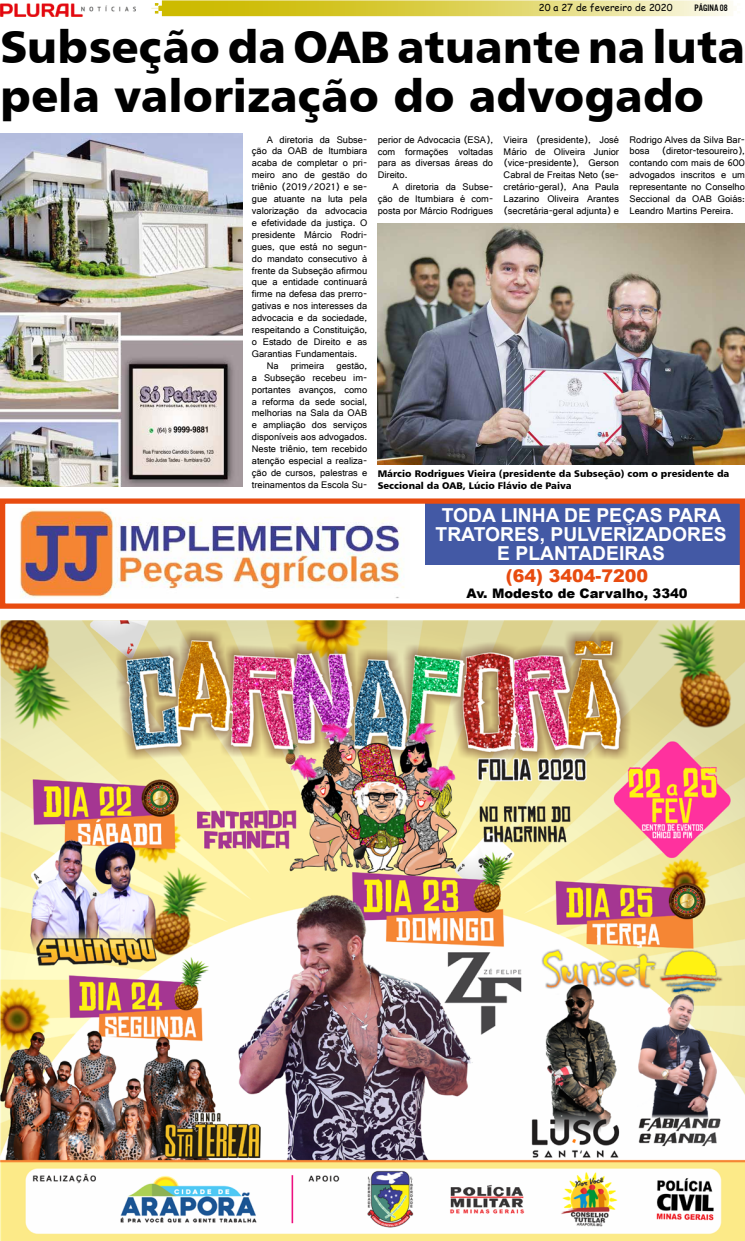
<style>
.page{position:relative;width:745px;height:1241px;background:#fff}
.page>*{position:absolute;margin:0;border:0;box-sizing:border-box;transform-origin:0 0}
.t1{font:45.5px/49.9px "Humanist 777 BT Black B";color:#000}
.t2{font:700 19.25px/19.2px "Arial";color:#fff;text-align:center}
.t3{font:900 17.5px "Arial";color:#e84b0f}
.t4{font:900 13.12px "Arial";color:#000}
.t5{font:10.06px/11.9px "Gautami";color:#000;text-align:justify}
.t6{font:9.62px/11.5px "Humanist 777 BT Black B";color:#000}
.t7{font:9.62px "Comic Sans MS";color:#000}
.t8{font:9.62px "U.S.101";color:#000}
</style>
<div class="page">
<img style="left:1px;top:3px;width:135px;height:14px">
<svg style="left:151px;top:0;width:582px;height:16px;background:#dfd462"></svg>
<img style="left:1px;top:620px;width:743px;height:620px">
<div style="left:425px;top:503px;width:314px;height:62px;background:#4359a5"></div>
<div style="left:0;top:498px;width:744px;height:110px;border:5px solid #e84b0f"></div>
<img style="left:20px;top:508px;width:384px;height:90px">
<img style="left:1px;top:133px;width:241px;height:354px">
<img style="left:377px;top:223px;width:367px;height:242px">
<p class="t7" style="left:538px;top:1px;width:135px">20 a 27 de fevereiro de 2020</p>
<p class="t8" style="left:694px;top:2px;width:35px">PÁGINa 08</p>
<h1 class="t1" style="left:0;top:20px;width:746px">Subseção da OAB atuante na luta pela valorização do advogado</h1>
<p class="t5" style="left:266px;top:133px;width:102px">A diretoria da Subse-</p>
<p class="t5" style="left:252px;top:145px;width:117px">ção da OAB de Itumbiara</p>
<p class="t5" style="left:252px;top:157px;width:117px">acaba de completar o pri-</p>
<p class="t5" style="left:252px;top:169px;width:117px">meiro ano de gestão do</p>
<p class="t5" style="left:252px;top:181px;width:117px">triênio (2019/2021) e se-</p>
<p class="t5" style="left:252px;top:193px;width:117px">gue atuante na luta pela</p>
<p class="t5" style="left:252px;top:204px;width:117px">valorização da advocacia</p>
<p class="t5" style="left:252px;top:216px;width:117px">e efetividade da justiça. O</p>
<p class="t5" style="left:252px;top:228px;width:117px">presidente Márcio Rodri-</p>
<p class="t5" style="left:252px;top:240px;width:117px">gues, que está no segun-</p>
<p class="t5" style="left:252px;top:252px;width:117px">do mandato consecutivo à</p>
<p class="t5" style="left:252px;top:264px;width:117px">frente da Subseção afirmou</p>
<p class="t5" style="left:252px;top:276px;width:117px">que a entidade continuará</p>
<p class="t5" style="left:252px;top:288px;width:117px">firme na defesa das prerro-</p>
<p class="t5" style="left:252px;top:300px;width:117px">gativas e nos interesses da</p>
<p class="t5" style="left:252px;top:312px;width:117px">advocacia e da sociedade,</p>
<p class="t5" style="left:252px;top:323px;width:117px">respeitando a Constituição,</p>
<p class="t5" style="left:252px;top:335px;width:117px">o Estado de Direito e as</p>
<p class="t5" style="left:252px;top:347px;width:107px">Garantias Fundamentais.</p>
<p class="t5" style="left:266px;top:359px;width:102px">Na primeira gestão,</p>
<p class="t5" style="left:252px;top:371px;width:117px">a Subseção recebeu im-</p>
<p class="t5" style="left:252px;top:383px;width:117px">portantes avanços, como</p>
<p class="t5" style="left:252px;top:395px;width:117px">a reforma da sede social,</p>
<p class="t5" style="left:252px;top:407px;width:117px">melhorias na Sala da OAB</p>
<p class="t5" style="left:252px;top:419px;width:117px">e ampliação dos serviços</p>
<p class="t5" style="left:252px;top:431px;width:117px">disponíveis aos advogados.</p>
<p class="t5" style="left:252px;top:443px;width:117px">Neste triênio, tem recebido</p>
<p class="t5" style="left:252px;top:454px;width:117px">atenção especial a realiza-</p>
<p class="t5" style="left:252px;top:466px;width:117px">ção de cursos, palestras e</p>
<p class="t5" style="left:252px;top:478px;width:117px">treinamentos da Escola Su-</p>
<p class="t5" style="left:377px;top:133px;width:117px">perior de Advocacia (ESA), com formações voltadas para as diversas áreas do Direito.</p>
<p class="t5" style="left:377px;top:181px;width:117px;text-indent:15px">A diretoria da Subse&shy;ção de Itumbiara é com&shy;posta por Márcio Rodrigues</p>
<p class="t5" style="left:503px;top:133px;width:117px">Vieira (presidente), José Mário de Oliveira Junior (vice-presidente), Gerson Cabral de Freitas Neto (se&shy;cretário-geral), Ana Paula Lazarino Oliveira Arantes (secretária-geral adjunta) e</p>
<p class="t5" style="left:629px;top:133px;width:117px">Rodrigo Alves da Silva Bar&shy;bosa (diretor-tesoureiro), contando com mais de 600 advogados inscritos e um representante no Conselho Seccional da OAB Goiás:<br>Leandro Martins Pereira.</p>
<p class="t6" style="left:377px;top:468px;width:353px">Márcio Rodrigues Vieira (presidente da Subseção) com o presidente da<br>Seccional da OAB, Lúcio Flávio de Paiva</p>
<h2 class="t2" style="left:435px;top:506px;width:292px">TODA LINHA DE PEÇAS PARA<br>TRATORES, PULVERIZADORES<br>E PLANTADEIRAS</h2>
<h3 class="t3" style="left:505px;top:563px;width:143px">(64) 3404-7200</h3>
<h3 class="t4" style="left:466px;top:583px;width:222px">Av. Modesto de Carvalho, 3340</h3>
</div>
